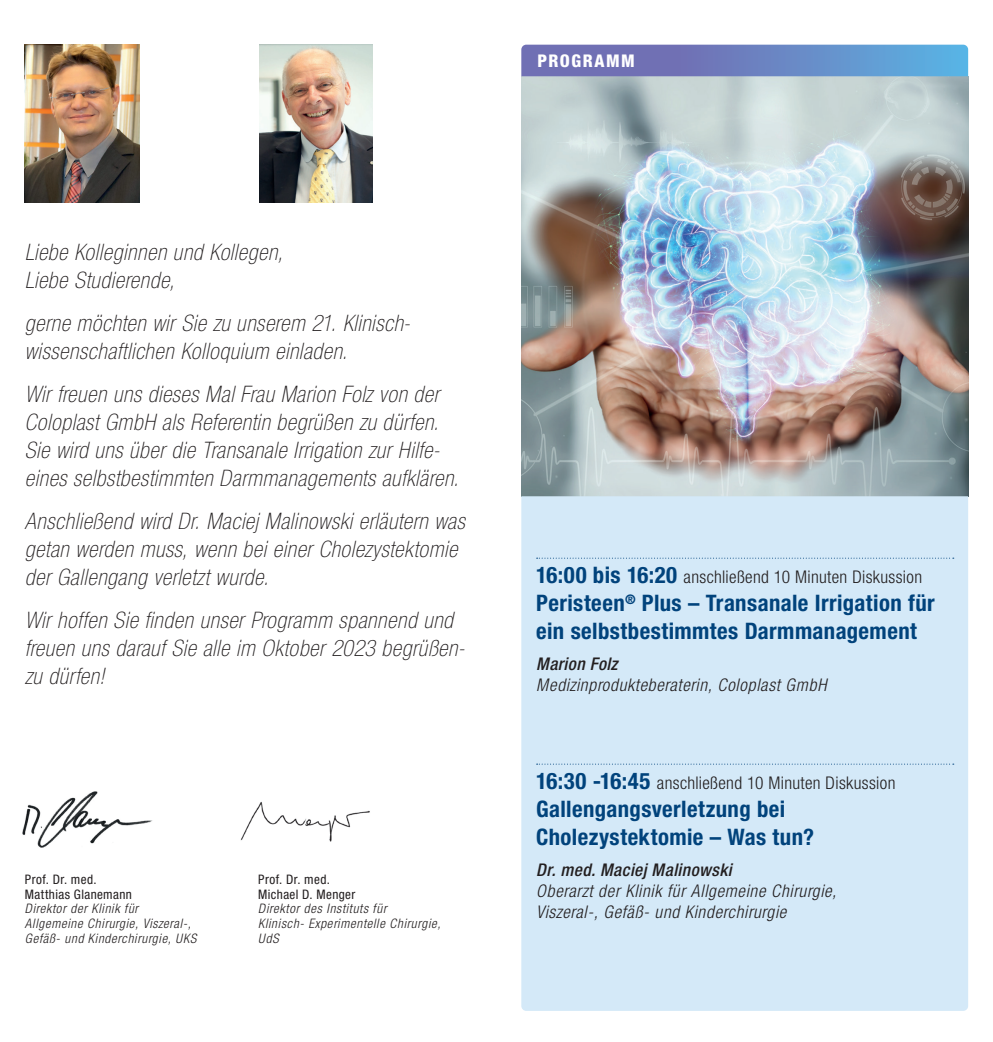
<style>
.page{position:relative;width:993px;height:1042px;background:#fff}
.page>*{position:absolute;margin:0;border:0;box-sizing:border-box;transform-origin:0 0}
.t1{font:italic 100 condensed 22.75px/28px "Helvetica Neue LT Pro";letter-spacing:.03em;color:#231f20}
.t2{font:700 condensed 22.75px/28px "Helvetica Neue LT Pro";letter-spacing:.02em;color:#01437c}
.t3{font:italic 300 condensed 17.5px/21px "Helvetica Neue LT Pro";letter-spacing:.04em;color:#231f20}
.t4{font:300 condensed 17.5px "Helvetica Neue LT Pro";letter-spacing:.02em;color:#231f20}
.t5{font:italic 500 condensed 17.5px "Helvetica Neue LT Pro";letter-spacing:.025em;color:#231f20}
.t6{font:800 condensed 17.5px "Helvetica Neue LT Pro";letter-spacing:.085em;color:#fff}
.t7{font:italic 300 condensed 13.12px/14.9px "Helvetica Neue LT Pro";letter-spacing:.055em;color:#231f20}
.t8{font:condensed 13.12px/14.9px "Helvetica Neue LT Pro";letter-spacing:.03em;color:#231f20}
.s1{font-weight:700;font-size:22.75px;color:#01437c}
</style>
<div class="page">
<img style="left:25px;top:45px;width:114px;height:157px">
<img style="left:259px;top:45px;width:114px;height:157px">
<img style="left:521px;top:76px;width:446px;height:420px">
<div style="left:521px;top:496px;width:446px;height:515px;background:#d4e9f8"></div>
<svg style="left:536px;top:558px;width:417px;height:1px"></svg>
<svg style="left:536px;top:764px;width:417px;height:1px"></svg>
<svg style="left:521px;top:45px;width:446px;height:31px;background:#6985c3"></svg>
<img style="left:22px;top:791px;width:131px;height:57px">
<img style="left:240px;top:801px;width:130px;height:41px">
<p class="t6" style="left:537px;top:50px;width:99px">PROGRAMM</p>
<p class="t1" style="left:25px;top:239px;width:259px">Liebe Kolleginnen und Kollegen,<br>Liebe Studierende,</p>
<p class="t1" style="left:25px;top:310px;width:386px">gerne möchten wir Sie zu unserem 21. Klinisch&shy;wissenschaftlichen Kolloquium einladen.</p>
<p class="t1" style="left:25px;top:381px;width:435px">Wir freuen uns dieses Mal Frau Marion Folz von der Coloplast GmbH als Referentin begrüßen zu dürfen.<br>Sie wird uns über die Transanale Irrigation zur Hilfe&shy;eines selbstbestimmten Darmmanagements aufklären.</p>
<p class="t1" style="left:25px;top:508px;width:441px">Anschließend wird Dr. Maciej Malinowski erläutern was getan werden muss, wenn bei einer Cholezystektomie der Gallengang verletzt wurde.</p>
<p class="t1" style="left:25px;top:607px;width:441px">Wir hoffen Sie finden unser Programm spannend und freuen uns darauf Sie alle im Oktober 2023 begrüßen&shy;zu dürfen!</p>
<p class="t8" style="left:25px;top:871px;width:109px">Prof. Dr. med.<br>Matthias Glanemann</p>
<p class="t7" style="left:25px;top:901px;width:173px">Direktor der Klinik für<br>Allgemeine Chirurgie, Viszeral-,<br>Gefäß- und Kinderchirurgie, UKS</p>
<p class="t8" style="left:258px;top:871px;width:99px">Prof. Dr. med.<br>Michael D. Menger</p>
<p class="t7" style="left:258px;top:901px;width:184px">Direktor des Instituts für<br>Klinisch- Experimentelle Chirurgie,<br>UdS</p>
<p class="t4" style="left:536px;top:567px;width:387px"><span class="s1">16:00 bis 16:20</span> anschließend 10 Minuten Diskussion</p>
<p class="t2" style="left:536px;top:589px;width:400px">Peristeen<sup>®</sup> Plus – Transanale Irrigation für ein selbstbestimmtes Darmmanagement</p>
<p class="t5" style="left:536px;top:654px;width:83px">Marion Folz</p>
<p class="t3" style="left:536px;top:675px;width:292px">Medizinprodukteberaterin, Coloplast GmbH</p>
<p class="t4" style="left:536px;top:773px;width:360px"><span class="s1">16:30 -16:45</span> anschließend 10 Minuten Diskussion</p>
<p class="t2" style="left:536px;top:795px;width:279px">Gallengangsverletzung bei<br>Cholezystektomie – Was tun?</p>
<p class="t5" style="left:536px;top:859px;width:197px">Dr. med. Maciej Malinowski</p>
<p class="t3" style="left:536px;top:881px;width:301px">Oberarzt der Klinik für Allgemeine Chirurgie,<br>Viszeral-, Gefäß- und Kinderchirurgie</p>
</div>
